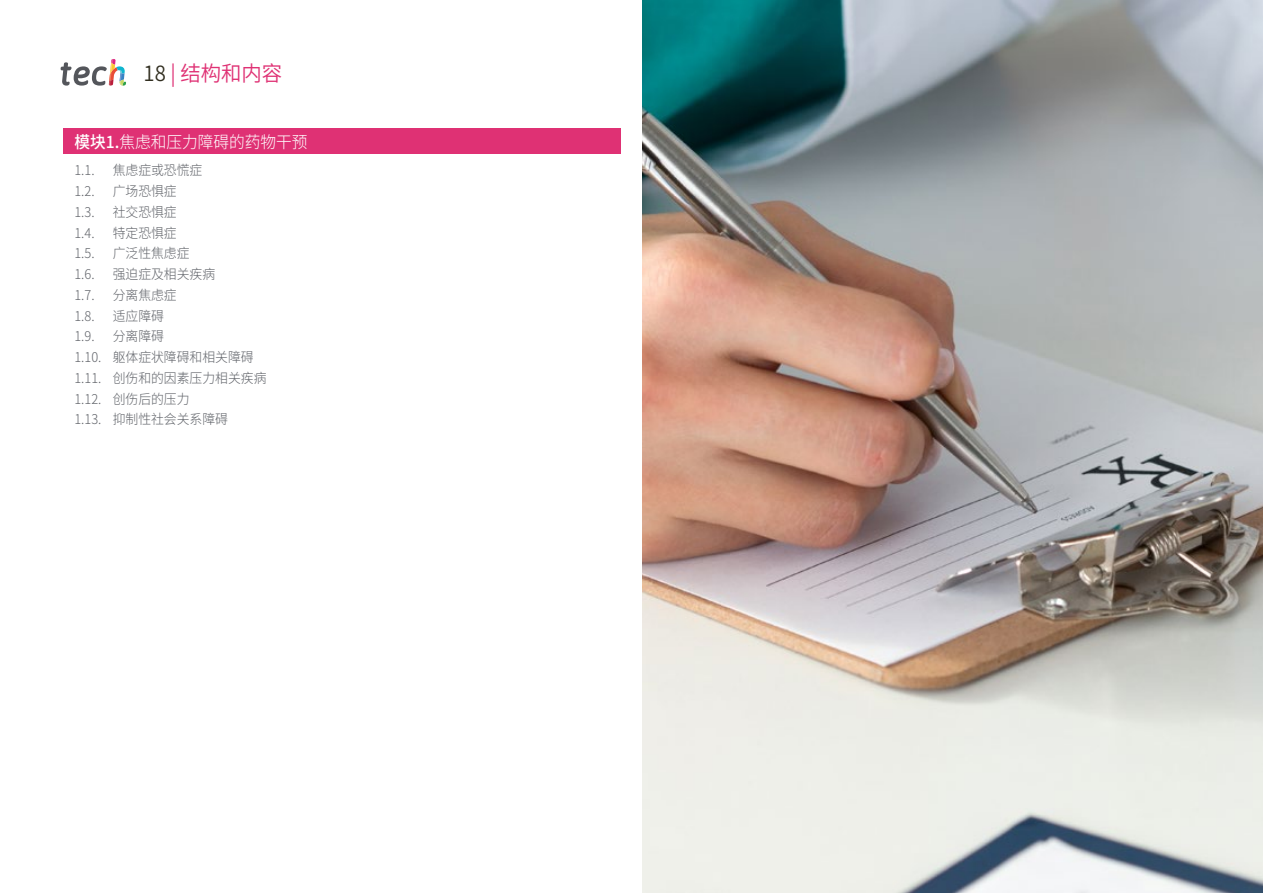
<style>
.page{position:relative;width:1263px;height:893px;background:#fff}
.page>*{position:absolute;margin:0;border:0;box-sizing:border-box;transform-origin:0 0}
.t1{font:21px "Source Han Sans CN";color:#df3174}
.t2{font:300 16.5px "Source Han Sans CN";color:#fff;scale:.95 1}
.t3{font:300 13.5px/20.7px "Source Han Sans CN";color:#61646a;scale:.95 1}
.s1{color:#312e20}
.s2{font-weight:500}
</style>
<div class="page">
<svg style="left:61px;top:59px;width:65px;height:27px"></svg>
<img style="left:642px;top:0;width:621px;height:893px">
<div style="left:63px;top:129px;width:558px;height:25px;background:#df3174"></div>
<h1 class="t1" style="left:144px;top:61px;width:140px"><span class="s1">18</span> | 结构和内容</h1>
<p class="t2" style="left:74px;top:133px;width:247px"><span class="s2">模块1.</span>焦虑和压力障碍的药物干预</p>
<p class="t3" style="left:74px;top:160px;width:23px">1.1.</p>
<p class="t3" style="left:113px;top:160px;width:96px">焦虑症或恐慌症</p>
<p class="t3" style="left:74px;top:181px;width:23px">1.2.</p>
<p class="t3" style="left:113px;top:181px;width:69px">广场恐惧症</p>
<p class="t3" style="left:74px;top:202px;width:23px">1.3.</p>
<p class="t3" style="left:113px;top:202px;width:69px">社交恐惧症</p>
<p class="t3" style="left:74px;top:223px;width:23px">1.4.</p>
<p class="t3" style="left:113px;top:223px;width:69px">特定恐惧症</p>
<p class="t3" style="left:74px;top:243px;width:23px">1.5.</p>
<p class="t3" style="left:113px;top:243px;width:82px">广泛性焦虑症</p>
<p class="t3" style="left:74px;top:264px;width:23px">1.6.</p>
<p class="t3" style="left:113px;top:264px;width:110px">强迫症及相关疾病</p>
<p class="t3" style="left:74px;top:285px;width:23px">1.7.</p>
<p class="t3" style="left:113px;top:285px;width:69px">分离焦虑症</p>
<p class="t3" style="left:74px;top:306px;width:23px">1.8.</p>
<p class="t3" style="left:113px;top:306px;width:55px">适应障碍</p>
<p class="t3" style="left:74px;top:326px;width:23px">1.9.</p>
<p class="t3" style="left:74px;top:326px;width:204px;text-indent:38px">分离障碍<br>1.10. 躯体症状障碍和相关障碍<br>1.11. 创伤和的因素压力相关疾病<br>1.12. 创伤后的压力<br>1.13. 抑制性社会关系障碍</p>
</div>
